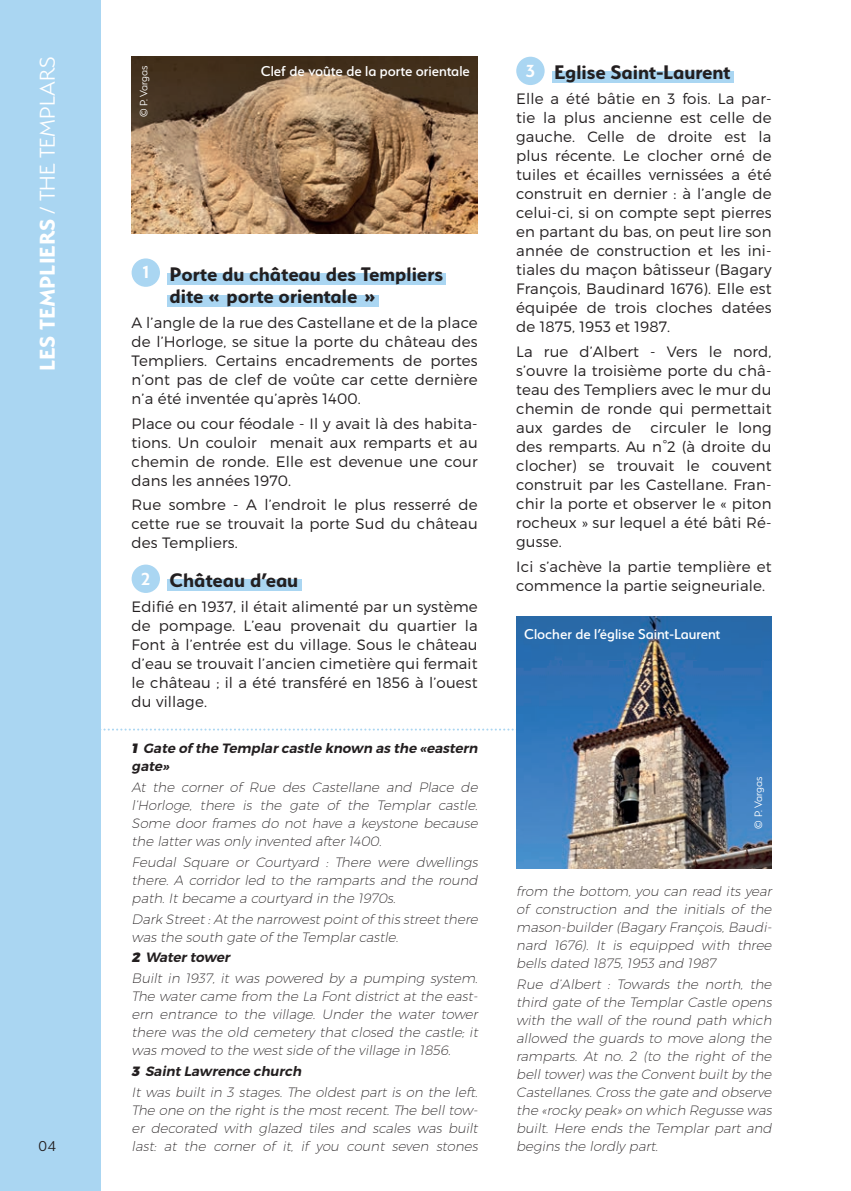
<style>
.page{position:relative;width:851px;height:1191px;background:#fff}
.page>*{position:absolute;margin:0;border:0;box-sizing:border-box;transform-origin:0 0}
.t1{font:700 24px "Serenity";color:#fff}
.t2{font:700 22px/22px "Serenity";color:#231f20}
.t3{font:500 16px "Serenity";color:#fff}
.t4{font:300 16px "Serenity";color:#231f20}
.t5{font:300 15px/19px "Montserrat";letter-spacing:.01em;color:#231f20;text-align:justify}
.t6{font:italic 200 13.6px/18px "Montserrat";color:#231f20;text-align:justify}
.t7{font:italic 600 13.6px/18px "Montserrat";color:#231f20}
.t8{font:300 12px "Serenity";color:#fff}
.s1{font-weight:300}
.s2{font-weight:600;font-size:19.6px;color:#fff}
.s3{font-weight:900}
.s4{font-weight:600}
</style>
<div class="page">
<div style="left:0;top:0;width:100px;height:1191px;background:#aad6f2"></div>
<hr style="left:850px;top:0;width:1px;height:564px;background:#7bcbbf">
<div style="left:167px;top:273px;width:279px;height:11px;background:#aad6f2"></div>
<div style="left:167px;top:295px;width:211px;height:11px;background:#aad6f2"></div>
<div style="left:167px;top:579px;width:134px;height:12px;background:#aad6f2"></div>
<div style="left:132px;top:258px;width:28px;height:29px;background:#aad6f2;border-radius:50%"></div>
<div style="left:132px;top:564px;width:28px;height:29px;background:#aad6f2;border-radius:50%"></div>
<img style="left:132px;top:57px;width:345px;height:176px">
<div style="left:551px;top:71px;width:182px;height:12px;background:#aad6f2"></div>
<div style="left:516px;top:57px;width:28px;height:28px;background:#aad6f2;border-radius:50%"></div>
<svg style="left:100px;top:728px;width:416px;height:2px"></svg>
<img style="left:516px;top:616px;width:255px;height:252px">
<h1 class="t1" style="left:34px;top:371px;width:316px;rotate:-90deg">LES TEMPLIERS <span class="s1">/ THE TEMPLARS</span></h1>
<h2 class="t2" style="left:525px;top:61px;width:206px"><span class="s2">3</span> Eglise Saint-Laurent</h2>
<p class="t3" style="left:261px;top:62px;width:210px">Clef de voûte de la porte orientale</p>
<p class="t8" style="left:137px;top:117px;width:53px;rotate:-90deg">© P. Vargas</p>
<p class="t5" style="left:516px;top:89px;width:257px">Elle a été bâtie en 3 fois. La par&shy;tie la plus ancienne est celle de gauche. Celle de droite est la plus récente. Le clocher orné de tuiles et écailles vernissées a été construit en dernier : à l’angle de celui-ci, si on compte sept pierres en partant du bas, on peut lire son année de construction et les ini&shy;tiales du maçon bâtisseur (Bagary François, Baudinard 1676). Elle est équipée de trois cloches datées de 1875, 1953 et 1987.</p>
<p class="t5" style="left:516px;top:342px;width:257px">La rue d’Albert - Vers le nord, s’ouvre la troisième porte du châ&shy;teau des Templiers avec le mur du chemin de ronde qui permettait aux gardes de</p>
<h2 class="t2" style="left:170px;top:263px;width:275px;text-indent:-27px"><span class="s2">1</span> Porte du château des Templiers dite « porte orientale »</h2>
<p class="t5" style="left:132px;top:313px;width:347px">A l’angle de la rue des Castellane et de la place de l’Horloge, se situe la porte du château des Templiers. Certains encadrements de portes n’ont pas de clef de voûte car cette dernière n’a été inventée qu’après 1400.</p>
<p class="t5" style="left:132px;top:413px;width:347px">Place ou cour féodale - Il y avait là des habita&shy;tions. Un couloir menait aux remparts et au chemin de ronde. Elle est devenue une cour dans les années 1970.</p>
<p class="t5" style="left:132px;top:495px;width:347px">Rue sombre - A l’endroit le plus resserré de cette rue se trouvait la porte Sud du château des Templiers.</p>
<h2 class="t2" style="left:141px;top:569px;width:159px"><span class="s2">2</span> Château d’eau</h2>
<p class="t5" style="left:132px;top:597px;width:347px">Edifié en 1937, il était alimenté par un système de pompage. L’eau provenait du quartier la Font à l’entrée est du village. Sous le château d’eau se trouvait l’ancien cimetière qui fermait le château ; il a été transféré en 1856 à l’ouest du village.</p>
<p class="t7" style="left:132px;top:739px;width:350px"><span class="s3">1</span> Gate of the Templar castle known as the «eastern gate»</p>
<p class="t6" style="left:132px;top:777px;width:350px">At the corner of Rue des Castellane and Place de l’Horloge, there is the gate of the Templar castle.<br>Some door frames do not have a keystone because the latter was only invented after 1400.</p>
<p class="t6" style="left:132px;top:852px;width:350px">Feudal Square or Courtyard : There were dwellings there. A corridor led to the ramparts and the round path. It became a courtyard in the 1970s.</p>
<p class="t6" style="left:132px;top:909px;width:350px">Dark Street:Atthe narrowestpointof this streetthere was the south gate of the Templar castle.</p>
<p class="t6" style="left:132px;top:947px;width:350px;line-height:20.8px"><span class="s3">2</span> <span class="s4">Water tower<br></span>Built in 1937, it was powered by a pumping system.</p>
<p class="t6" style="left:132px;top:987px;width:350px">The water came from the La Font district at the east&shy;ern entrance to the village. Under the water tower there was the old cemetery that closed the castle; it was moved to the west side of the village in 1856.</p>
<p class="t6" style="left:132px;top:1060px;width:350px;line-height:20.8px"><span class="s3">3</span> <span class="s4">Saint Lawrence church<br></span>It was built in 3 stages. The oldest part is on the left.</p>
<p class="t6" style="left:132px;top:1100px;width:350px">The one on the right is the most recent. The bell tow&shy;er decorated with glazed tiles and scales was built last: at the corner of it, if you count seven stones</p>
<p class="t5" style="left:516px;top:418px;width:257px;text-indent:134px">circuler le long des remparts. Au n°2 (à droite du clocher) se trouvait le couvent construit par les Castellane. Fran&shy;chir la porte et observer le « piton rocheux » sur lequel a été bâti Ré&shy;gusse.</p>
<p class="t5" style="left:516px;top:556px;width:257px">Ici s’achève la partie templière et commence la partie seigneuriale.</p>
<p class="t3" style="left:524px;top:625px;width:198px">Clocher de l’église Saint-Laurent</p>
<p class="t8" style="left:752px;top:828px;width:53px;rotate:-90deg">© P. Vargas</p>
<p class="t6" style="left:516px;top:882px;width:259px">from the bottom, you can read its year of construction and the initials of the mason-builder (Bagary François, Baudi&shy;nard 1676). It is equipped with three bells dated 1875, 1953 and 1987</p>
<p class="t6" style="left:516px;top:975px;width:259px">Rue d’Albert : Towards the north, the third gate of the Templar Castle opens with the wall of the round path which allowed the guards to move along the ramparts. At no. 2 (to the right of the belltower)was the Conventbuiltby the Castellanes. Cross the gate and observe the «rocky peak» on which Regusse was built. Here ends the Templar part and begins the lordly part.</p>
<p class="t4" style="left:38px;top:1138px;width:19px">04</p>
</div>
